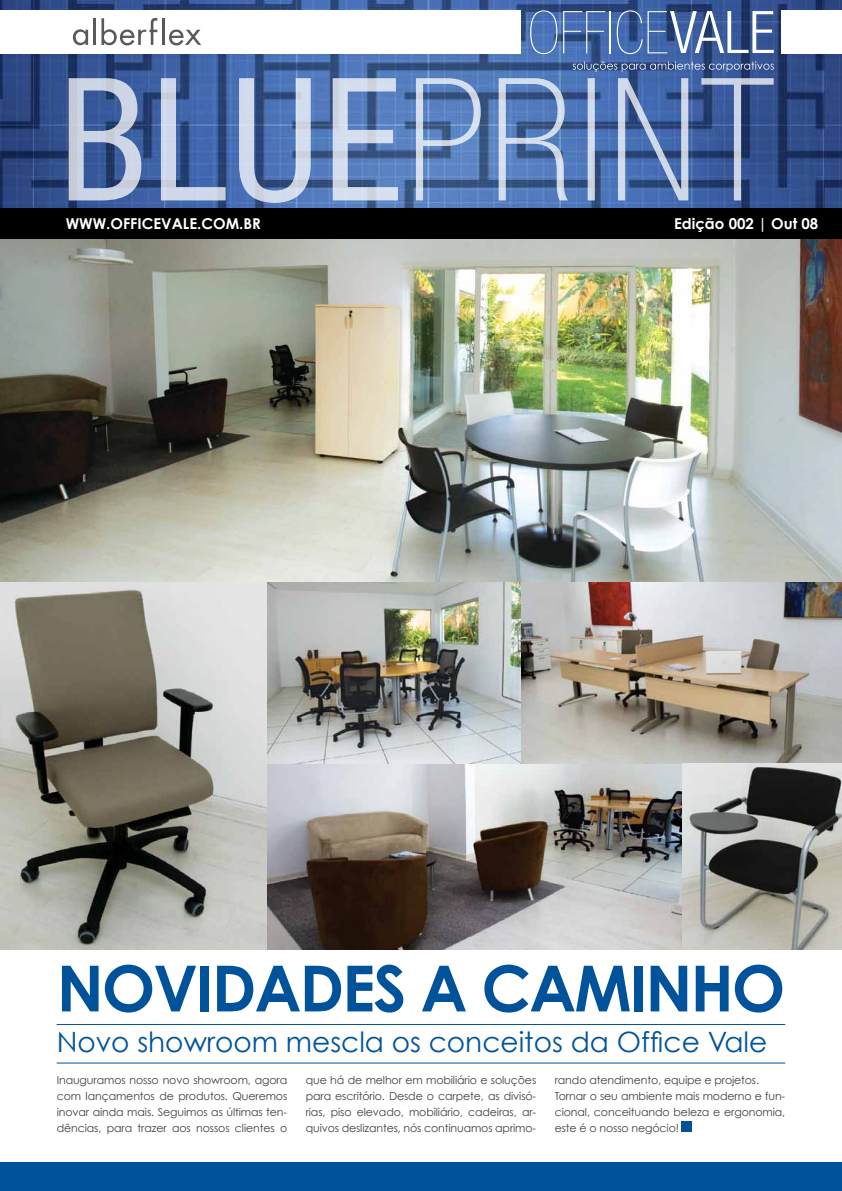
<style>
.page{position:relative;width:842px;height:1191px;background:#fff}
.page>*{position:absolute;margin:0;border:0;box-sizing:border-box;transform-origin:0 0}
.t1{font:700 63.6px "Century Gothic";letter-spacing:-.03em;color:#00539b}
.t2{font:28px "Century Gothic";color:#00539b}
.t3{font:700 15px "Century Gothic";color:#fff}
.t4{font:11px/16px "Century Gothic";letter-spacing:-.01em;color:#414042;text-align:justify}
</style>
<div class="page">
<img style="left:266px;top:763px;width:417px;height:187px">
<img style="left:266px;top:581px;width:255px;height:182px">
<img style="left:521px;top:581px;width:321px;height:182px">
<img style="left:683px;top:763px;width:159px;height:187px">
<img style="left:0;top:581px;width:266px;height:369px">
<img style="left:0;top:238px;width:842px;height:343px">
<img style="left:0;top:0;width:842px;height:208px">
<div style="left:0;top:208px;width:842px;height:30px;background:#000"></div>
<hr style="left:57px;top:1024px;width:728px;height:1px;background:#00539b">
<hr style="left:57px;top:1062px;width:728px;height:1px;background:#00539b">
<svg style="left:69px;top:78px;width:705px;height:125px;background:#6985b6"></svg>
<div style="left:781px;top:10px;width:61px;height:44px;background:#fff"></div>
<div style="left:0;top:10px;width:520px;height:44px;background:#fff"></div>
<svg style="left:73px;top:29px;width:15px;height:16px"></svg>
<hr style="left:94px;top:18px;width:2px;height:27px;background:#58595b">
<hr style="left:162px;top:18px;width:2px;height:27px;background:#58595b">
<svg style="left:101px;top:18px;width:56px;height:27px"></svg>
<svg style="left:169px;top:30px;width:32px;height:15px"></svg>
<svg style="left:530px;top:10px;width:27px;height:44px"></svg>
<svg style="left:563px;top:11px;width:42px;height:42px;background:#5374ae"></svg>
<hr style="left:609px;top:11px;width:2px;height:42px;background:#fff">
<svg style="left:617px;top:10px;width:157px;height:44px;background:#5e78aa"></svg>
<svg style="left:572px;top:61px;width:202px;height:11px;background:#546d9f"></svg>
<div style="left:682px;top:1121px;width:10px;height:10px;background:#00539b"></div>
<div style="left:0;top:1162px;width:842px;height:29px;background:#00539b"></div>
<h3 class="t3" style="left:66px;top:214px;width:82px">WWW.OFFICEVA</h3>
<h3 class="t3" style="left:183px;top:214px;width:32px">LE.COM</h3>
<h3 class="t3" style="left:239px;top:214px;width:23px">.BR</h3>
<h3 class="t3" style="left:674px;top:214px;width:146px">EDIÇÃO 002 | OUT 08</h3>
<h1 class="t1" style="left:57px;top:948px;width:730px">NOVIDADES A CAMIN HO</h1>
<h2 class="t2" style="left:57px;top:1024px;width:712px">Novo showroom mescla os conceitos da Office Vale</h2>
<p class="t4" style="left:57px;top:1071px;width:232px">Inauguramos nosso novo showroom, agora com lançamentos de produtos. Queremos inovar ainda mais. Seguimos as últimas ten&shy;dências, para trazer aos nossos clientes o</p>
<p class="t4" style="left:306px;top:1071px;width:232px">que há de melhor em mobiliário e soluções para escritório. Desde o carpete, as divisó&shy;rias, piso elevado, mobiliário, cadeiras, ar&shy;quivos deslizantes, nós continuamos aprimo-</p>
<p class="t4" style="left:555px;top:1071px;width:232px;text-align:left">rando atendimento, equipe e projetos.<br>Tornar o seu ambiente mais moderno e fun&shy;cional, conceituando beleza e ergonomia, este é o nosso negócio!</p>
</div>
